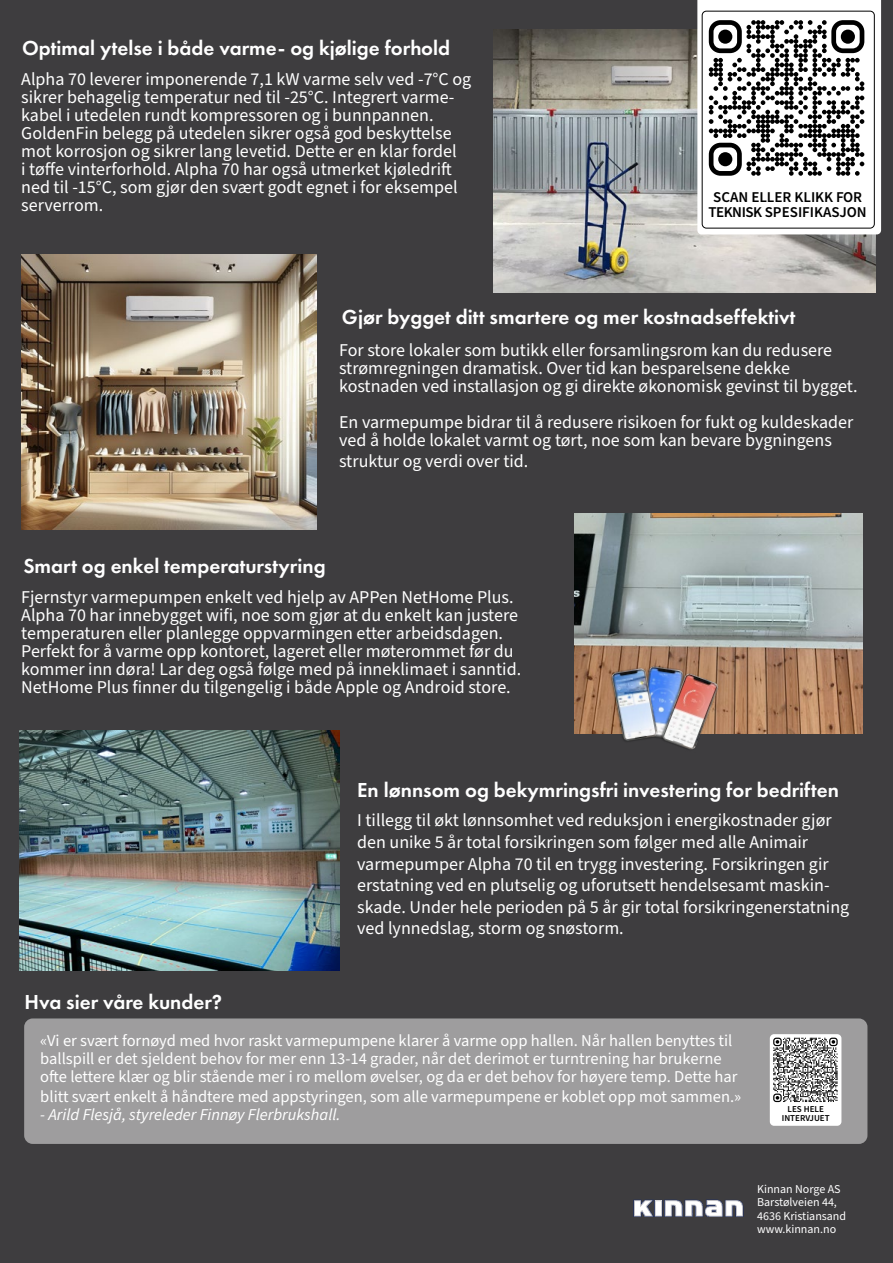
<style>
.page{position:relative;width:893px;height:1263px;background:#3e3d3f}
.page>*{position:absolute;margin:0;border:0;box-sizing:border-box;transform-origin:0 0}
.t1{font:600 21px "Futura PT";color:#fff}
.t2{font:18px/18px "Source Sans Pro";color:#fff}
.t3{font:16.5px/18px "Source Sans Pro";color:#fff}
.t4{font:italic 16.5px "Source Sans Pro";color:#fff}
.t5{font:600 15px/15px "Source Sans Pro";color:#000;text-align:center}
.t6{font:12px/13.5px "Source Sans Pro";color:#fff}
.t7{font:600 9px/9px "Source Sans Pro";color:#000;text-align:center}
</style>
<div class="page">
<svg style="left:633px;top:1199px;width:111px;height:18px"></svg>
<img style="left:21px;top:254px;width:296px;height:276px">
<img style="left:493px;top:30px;width:383px;height:262px">
<svg style="left:697px;top:0;width:184px;height:234px;background:#c4c4c4"></svg>
<div style="left:718px;top:152px;width:14px;height:14px;background:#000;border-radius:7px"></div>
<div style="left:702px;top:11px;width:173px;height:217px;border:1px solid #000;border-radius:4px"></div>
<img style="left:20px;top:731px;width:319px;height:239px">
<img style="left:574px;top:514px;width:288px;height:220px">
<img style="left:663px;top:654px;width:28px;height:7px">
<img style="left:663px;top:661px;width:65px;height:88px">
<img style="left:601px;top:654px;width:62px;height:87px">
<div style="left:24px;top:1018px;width:843px;height:126px;background:#9e9d9e;border-radius:9px"></div>
<svg style="left:770px;top:1034px;width:71px;height:92px;background:#c2c2c2"></svg>
<svg style="left:773px;top:1038px;width:65px;height:8px"></svg>
<p class="t1" style="left:22px;top:35px;width:429px">Optimal ytelse i både varme- og kjølige forhold</p>
<p class="t2" style="left:21px;top:71px;width:452px">Alpha 70 leverer imponerende 7,1 kW varme selv ved -7°C og sikrer behagelig temperatur ned til -25°C. Integrert varme&shy;kabel i utedelen rundt kompressoren og i bunnpannen.<br>GoldenFin belegg på utedelen sikrer også god beskyttelse mot korrosjon og sikrer lang levetid. Dette er en klar fordel<br>i tøffe vinterforhold. Alpha 70 har også utmerket kjøledrift ned til -15°C, som gjør den svært godt egnet i for eksempel serverrom.</p>
<p class="t5" style="left:708px;top:190px;width:160px">SCAN ELLER KLIKK FOR<br>TEKNISK SPESIFIKASJON</p>
<p class="t1" style="left:342px;top:304px;width:455px">Gjør bygget ditt smartere og mer kostnadseffektivt</p>
<p class="t2" style="left:339px;top:341px;width:520px">For store lokaler som butikk eller forsamlingsrom kan du redusere strømregningen dramatisk. Over tid kan besparelsene dekke kostnaden ved installasjon og gi direkte økonomisk gevinst til bygget.</p>
<p class="t2" style="left:339px;top:413px;width:516px">En varmepumpe bidrar til å redusere risikoen for fukt og kuldeskader ved å holde lokalet varmt og tørt, noe som kan bevare bygningens</p>
<p class="t2" style="left:339px;top:453px;width:191px">struktur og verdi over tid.</p>
<p class="t1" style="left:23px;top:553px;width:304px">Smart og enkel temperaturstyring</p>
<p class="t2" style="left:21px;top:588px;width:501px">Fjernstyr varmepumpen enkelt ved hjelp av APPen NetHome Plus.<br>Alpha 70 har innebygget wifi, noe som gjør at du enkelt kan justere temperaturen eller planlegge oppvarmingen etter arbeidsdagen.<br>Perfekt for å varme opp kontoret, lageret eller møterommet før du kommer inn døra! Lar deg også følge med på inneklimaet i sanntid.<br>NetHome Plus finner du tilgengelig i både Apple og Android store.</p>
<p class="t1" style="left:24px;top:988px;width:199px">Hva sier våre kunder?</p>
<p class="t1" style="left:357px;top:777px;width:483px">En lønnsom og bekymringsfri investering for bedriften</p>
<p class="t2" style="left:357px;top:810px;width:494px;line-height:21.6px">I tillegg til økt lønnsomhet ved reduksjon i energikostnader gjør den unike 5 år total forsikringen som følger med alle Animair varmepumper Alpha 70 til en trygg investering. Forsikringen gir erstatning ved en plutselig og uforutsett hendelsesamt maskin&shy;skade. Under hele perioden på 5 år gir total forsikringenerstatning ved lynnedslag, storm og snøstorm.</p>
<p class="t3" style="left:40px;top:1032px;width:699px">«Vi er svært fornøyd med hvor raskt varmepumpene klarer å varme opp hallen. Når hallen benyttes til ballspill er det sjeldent behov for mer enn 13-14 grader, når det derimot er turntrening har brukerne ofte lettere klær og blir stående mer i ro mellom øvelser, og da er det behov for høyere temp. Dette har</p>
<p class="t3" style="left:40px;top:1088px;width:703px">blitt svært enkelt å håndtere med appstyringen, som alle varmepumpene er koblet opp mot sammen.»</p>
<p class="t4" style="left:40px;top:1103px;width:302px">- Arild Flesjå, styreleder Finnøy Flerbrukshall.</p>
<p class="t7" style="left:782px;top:1104px;width:49px">LES HELE<br>INTERVJUET</p>
<p class="t6" style="left:757px;top:1182px;width:91px">Kinnan Norge AS<br>Barstølveien 44,<br>4636 Kristiansand www.kinnan.no</p>
</div>
